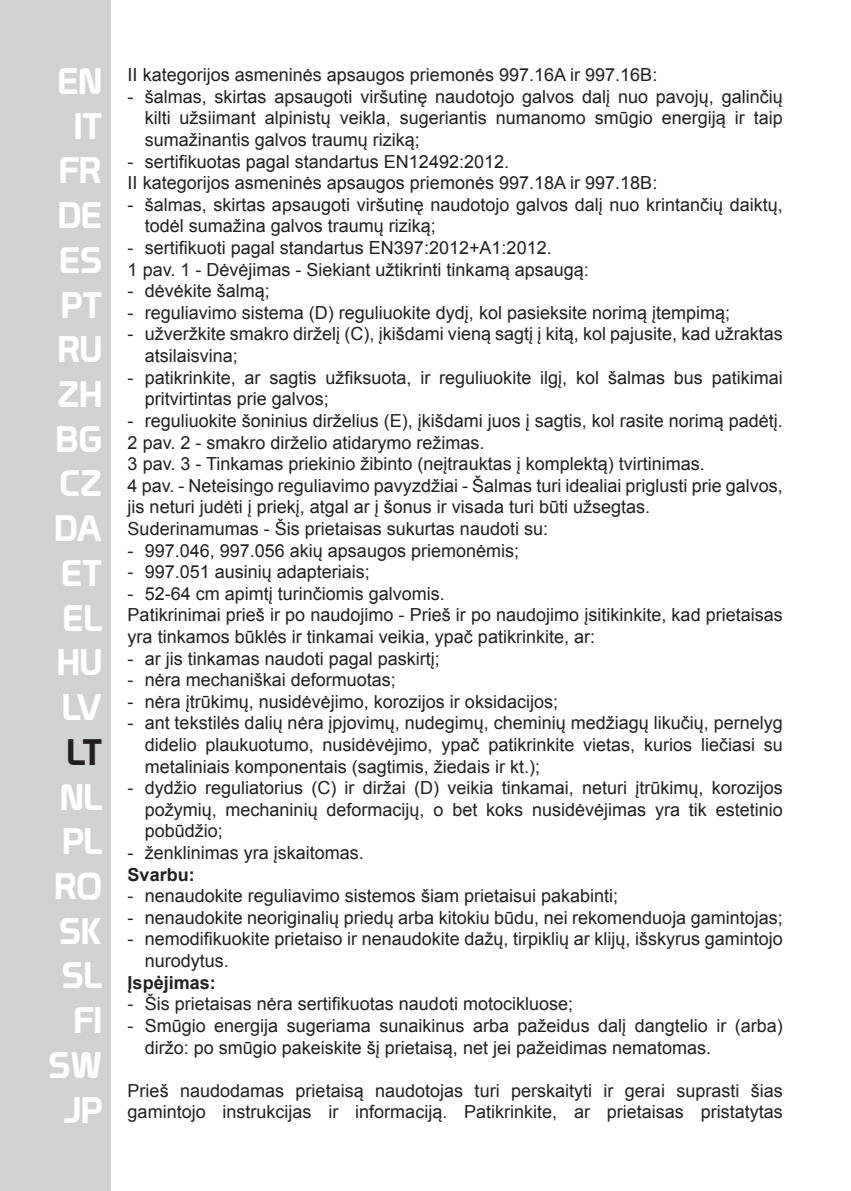
<style>
.page{position:relative;width:851px;height:1191px;background:#fff}
.page>*{position:absolute;margin:0;border:0;box-sizing:border-box;transform-origin:0 0}
.t1{font:36px/44.7px "Prototype";color:#fff;text-align:center}
.t2{font:36px "Prototype";color:#231f20}
.t3{font:18px/21.6px "Arial";color:#231f20}
.t4{font:700 18px "Arial";color:#231f20}
</style>
<div class="page">
<div style="left:0;top:0;width:111px;height:1191px;background:#d1d2d4"></div>
<h1 class="t1" style="left:55px;top:58px;width:49px">EN<br>IT<br>FR<br>DE<br>ES<br>PT<br>RU<br>ZH<br>BG<br>CZ<br>DA<br>ET<br>EL<br>HU<br>LV</h1>
<h1 class="t2" style="left:67px;top:730px;width:37px">LT</h1>
<h1 class="t1" style="left:49px;top:774px;width:55px;text-align:right">NL<br>PL<br>RO<br>SK<br>SL<br>FI<br>SW<br>JP</h1>
<p class="t3" style="left:128px;top:64px;width:531px">II kategorijos asmeninės apsaugos priemonės 997.16A ir 997.16B:</p>
<p class="t3" style="left:145px;top:86px;width:639px;text-align:justify;text-indent:-17px">- šalmas, skirtas apsaugoti viršutinę naudotojo galvos dalį nuo pavojų, galinčių kilti užsiimant alpinistų veikla, sugeriantis numanomo smūgio energiją ir taip sumažinantis galvos traumų riziką;</p>
<p class="t3" style="left:128px;top:151px;width:531px">- sertifikuotas pagal standartus EN12492:2012.<br>II kategorijos asmeninės apsaugos priemonės 997.18A ir 997.18B:</p>
<p class="t3" style="left:145px;top:194px;width:639px;text-indent:-17px">- šalmas, skirtas apsaugoti viršutinę naudotojo galvos dalį nuo krintančių daiktų, todėl sumažina galvos traumų riziką;</p>
<p class="t3" style="left:128px;top:237px;width:462px">- sertifikuoti pagal standartus EN397:2012+A1:2012.<br>1 pav. 1 - Dėvėjimas - Siekiant užtikrinti tinkamą apsaugą:</p>
<p class="t3" style="left:128px;top:280px;width:144px">- dėvėkite šalmą;</p>
<p class="t3" style="left:128px;top:302px;width:604px">- reguliavimo sistema (D) reguliuokite dydį, kol pasieksite norimą įtempimą;</p>
<p class="t3" style="left:145px;top:323px;width:639px;text-indent:-17px">- užveržkite smakro dirželį (C), įkišdami vieną sagtį į kitą, kol pajusite, kad užraktas atsilaisvina;</p>
<p class="t3" style="left:145px;top:367px;width:639px;text-indent:-17px">- patikrinkite, ar sagtis užfiksuota, ir reguliuokite ilgį, kol šalmas bus patikimai pritvirtintas prie galvos;</p>
<p class="t3" style="left:128px;top:410px;width:656px">- reguliuokite šoninius dirželius (E), įkišdami juos į sagtis, kol rasite norimą padėtį.<br>2 pav. 2 - smakro dirželio atidarymo režimas.<br>3 pav. 3 - Tinkamas priekinio žibinto (neįtrauktas į komplektą) tvirtinimas.<br>4 pav. - Neteisingo reguliavimo pavyzdžiai - Šalmas turi idealiai priglusti prie galvos, jis neturi judėti į priekį, atgal ar į šonus ir visada turi būti užsegtas.<br>Suderinamumas - Šis prietaisas sukurtas naudoti su:</p>
<p class="t3" style="left:128px;top:539px;width:393px">- 997.046, 997.056 akių apsaugos priemonėmis;</p>
<p class="t3" style="left:128px;top:561px;width:244px">- 997.051 ausinių adapteriais;</p>
<p class="t3" style="left:128px;top:583px;width:656px">- 52-64 cm apimtį turinčiomis galvomis.<br>Patikrinimai prieš ir po naudojimo - Prieš ir po naudojimo įsitikinkite, kad prietaisas yra tinkamos būklės ir tinkamai veikia, ypač patikrinkite, ar:</p>
<p class="t3" style="left:128px;top:647px;width:314px">- ar jis tinkamas naudoti pagal paskirtį;</p>
<p class="t3" style="left:128px;top:669px;width:270px">- nėra mechaniškai deformuotas;</p>
<p class="t3" style="left:128px;top:691px;width:432px">- nėra įtrūkimų, nusidėvėjimo, korozijos ir oksidacijos;</p>
<p class="t3" style="left:145px;top:712px;width:639px;text-align:justify;text-indent:-17px">- ant tekstilės dalių nėra įpjovimų, nudegimų, cheminių medžiagų likučių, pernelyg didelio plaukuotumo, nusidėvėjimo, ypač patikrinkite vietas, kurios liečiasi su metaliniais komponentais (sagtimis, žiedais ir kt.);</p>
<p class="t3" style="left:145px;top:777px;width:639px;text-align:justify;text-indent:-17px">- dydžio reguliatorius (C) ir diržai (D) veikia tinkamai, neturi įtrūkimų, korozijos požymių, mechaninių deformacijų, o bet koks nusidėvėjimas yra tik estetinio pobūdžio;</p>
<p class="t3" style="left:128px;top:842px;width:238px">- ženklinimas yra įskaitomas.</p>
<p class="t4" style="left:128px;top:862px;width:69px">Svarbu:</p>
<p class="t3" style="left:128px;top:885px;width:492px">- nenaudokite reguliavimo sistemos šiam prietaisui pakabinti;</p>
<p class="t3" style="left:128px;top:907px;width:656px">- nenaudokite neoriginalių priedų arba kitokiu būdu, nei rekomenduoja gamintojas;</p>
<p class="t3" style="left:145px;top:928px;width:639px;text-indent:-17px">- nemodifikuokite prietaiso ir nenaudokite dažų, tirpiklių ar klijų, išskyrus gamintojo nurodytus.</p>
<p class="t4" style="left:128px;top:970px;width:90px">Įspėjimas:</p>
<p class="t3" style="left:128px;top:993px;width:447px">- Šis prietaisas nėra sertifikuotas naudoti motocikluose;</p>
<p class="t3" style="left:145px;top:1015px;width:639px;text-indent:-17px">- Smūgio energija sugeriama sunaikinus arba pažeidus dalį dangtelio ir (arba) diržo: po smūgio pakeiskite šį prietaisą, net jei pažeidimas nematomas.</p>
<p class="t3" style="left:128px;top:1079px;width:656px">Prieš naudodamas prietaisą naudotojas turi perskaityti ir gerai suprasti šias gamintojo instrukcijas ir informaciją. Patikrinkite, ar prietaisas pristatytas</p>
</div>
